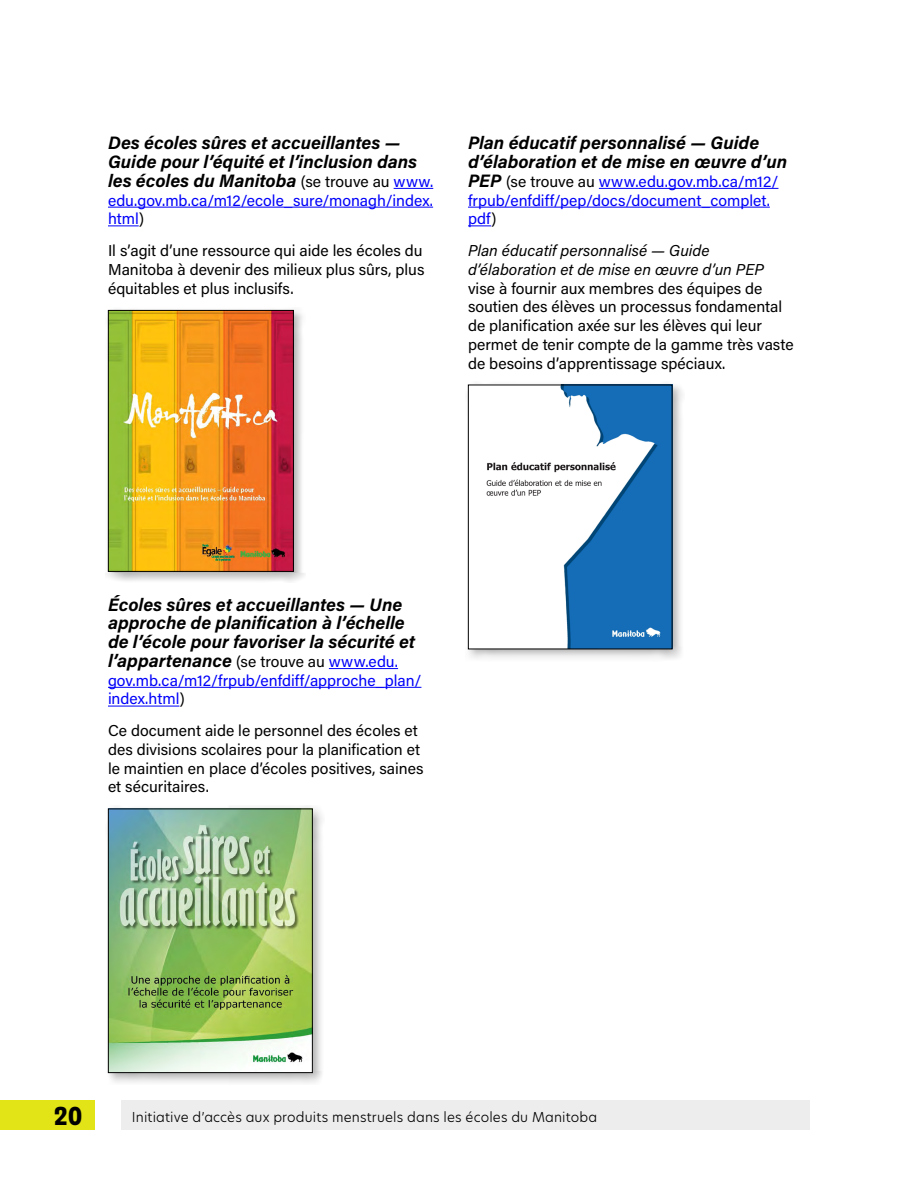
<style>
.page{position:relative;width:918px;height:1188px;background:#fff}
.page>*{position:absolute;margin:0;border:0;box-sizing:border-box;transform-origin:0 0}
.t1{font:700 27px "Loos Compressed";color:#000}
.Paragraph_2-column{font:italic 700 18px/18.8px "Acumin Pro";color:#000}
.Paragraph_2-column-2{font:15.75px/18.8px "Acumin Pro";color:#000}
.Paragraph_2-column-3{font:15.75px/18.8px "Acumin Pro";color:#0000fa}
.t2{font:300 13.5px "New Hero";letter-spacing:.01em;color:#000}
.s1{font-weight:400;font-style:normal;font-size:15.75px}
.s2{font-weight:400;font-style:normal;font-size:15.75px;color:#0000fa}
.s3{color:#000}
.s4{font-weight:700;font-style:italic;font-size:18px;color:#000}
.s5{font-style:italic}
</style>
<div class="page">
<div style="left:121px;top:1101px;width:689px;height:29px;background:#ededee"></div>
<div style="left:0;top:1101px;width:94px;height:29px;background:#e2e417"></div>
<hr style="left:394px;top:188px;width:39px;height:1px;background:#0000fa">
<hr style="left:108px;top:207px;width:325px;height:1px;background:#0000fa">
<hr style="left:108px;top:225px;width:31px;height:1px;background:#0000fa">
<hr style="left:329px;top:668px;width:69px;height:1px;background:#0000fa">
<hr style="left:108px;top:687px;width:313px;height:1px;background:#0000fa">
<hr style="left:108px;top:706px;width:71px;height:1px;background:#0000fa">
<div style="left:105px;top:307px;width:200px;height:276px;background:#000;opacity:.3"></div>
<img style="left:110px;top:312px;width:182px;height:258px">
<div style="left:108px;top:310px;width:186px;height:262px;border:1px solid #000"></div>
<div style="left:105px;top:805px;width:220px;height:280px;background:#000;opacity:.3"></div>
<img style="left:110px;top:811px;width:201px;height:260px">
<div style="left:108px;top:809px;width:205px;height:264px;border:1px solid #000"></div>
<hr style="left:599px;top:188px;width:179px;height:1px;background:#0000fa">
<hr style="left:468px;top:207px;width:302px;height:1px;background:#0000fa">
<svg style="left:468px;top:225px;width:23px;height:1px"></svg>
<div style="left:465px;top:381px;width:220px;height:280px;background:#000;opacity:.3"></div>
<img style="left:470px;top:387px;width:200px;height:260px">
<p class="Paragraph_2-column" style="left:108px;top:133px;width:327px">Des écoles sûres et accueillantes —<br>Guide pour l’équité et l’inclusion dans les écoles du Manitoba <span class="s1">(se trouve au</span> <span class="s2">www.</span></p>
<p class="Paragraph_2-column-3" style="left:108px;top:190px;width:327px">edu.gov.mb.ca/m12/ecole_sure/monagh/index. html<span class="s3">)</span></p>
<p class="Paragraph_2-column-2" style="left:108px;top:241px;width:318px;text-align:justify">Il s’agit d’une ressource qui aide les écoles du Manitoba à devenir des milieux plus sûrs, plus équitables et plus inclusifs.</p>
<p class="Paragraph_2-column" style="left:468px;top:133px;width:321px">Plan éducatif personnalisé — Guide d’élaboration et de mise en œuvre d’un</p>
<p class="Paragraph_2-column-3" style="left:468px;top:171px;width:312px"><span class="s4">PEP</span> <span class="s3">(se trouve au</span> www.edu.gov.mb.ca/m12/ frpub/enfdiff/pep/docs/document_complet. pdf<span class="s3">)</span></p>
<p class="Paragraph_2-column-2" style="left:468px;top:241px;width:327px"><span class="s5">Plan éducatif personnalisé — Guide d’élaboration et de mise en œuvre d’un PEP </span>vise à fournir aux membres des équipes de soutien des élèves un processus fondamental de planification axée sur les élèves qui leur permet de tenir compte de la gamme très vaste de besoins d’apprentissage spéciaux.</p>
<p class="Paragraph_2-column" style="left:108px;top:594px;width:309px">Écoles sûres et accueillantes — Une approche de planification à l’échelle de l’école pour favoriser la sécurité et l’appartenance <span class="s1">(se trouve au</span> <span class="s2">www.edu.</span></p>
<p class="Paragraph_2-column-3" style="left:108px;top:670px;width:315px">gov.mb.ca/m12/frpub/enfdiff/approche_plan/ index.html<span class="s3">)</span></p>
<p class="Paragraph_2-column-2" style="left:108px;top:721px;width:317px">Ce document aide le personnel des écoles et des divisions scolaires pour la planification et le maintien en place d’écoles positives, saines et sécuritaires.</p>
<h1 class="t1" style="left:54px;top:1096px;width:30px">20</h1>
<p class="t2" style="left:132px;top:1107px;width:467px">Initiative d’accès aux produits menstruels dans les écoles du Manitoba</p>
</div>
